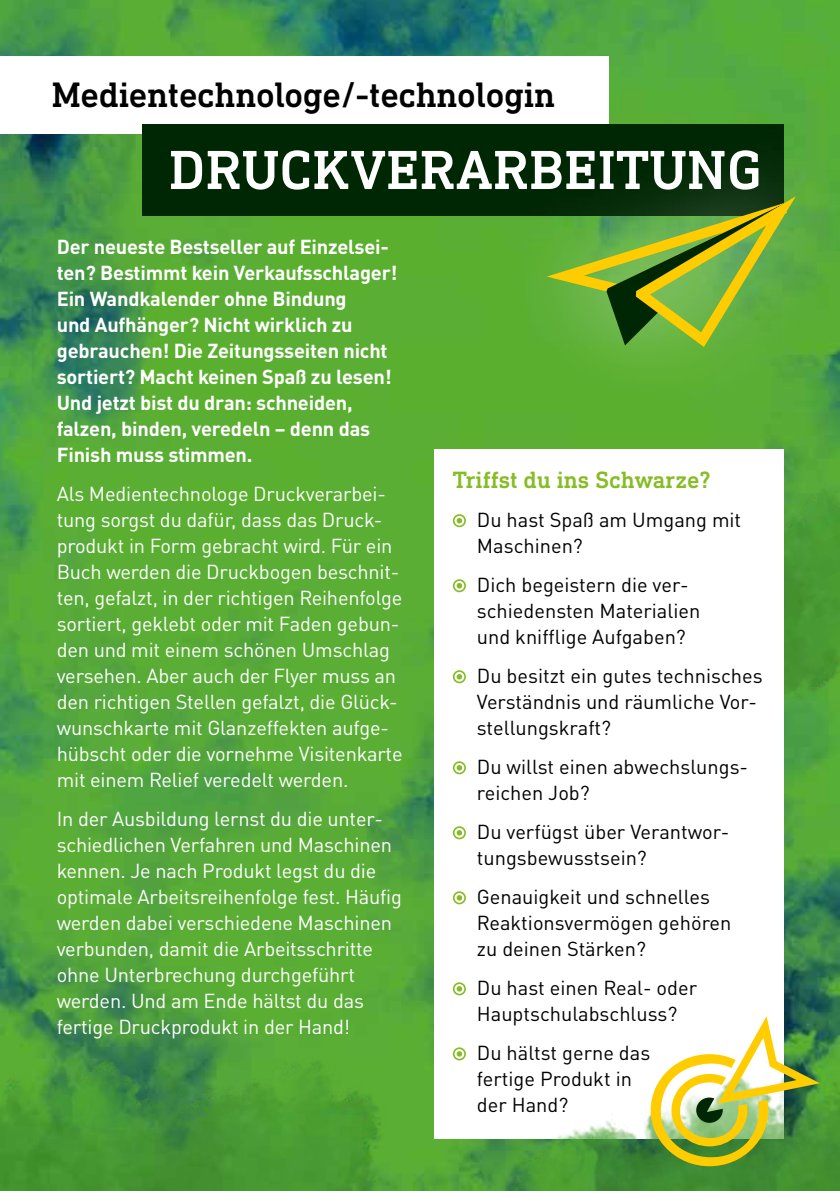
<style>
.page{position:relative;width:840px;height:1191px;background:#fff}
.page>*{position:absolute;margin:0;border:0;box-sizing:border-box;transform-origin:0 0}
.t1{font:500 56px "DIN Next Slab Pro";letter-spacing:.01em;color:#fff}
.t2{font:500 36px "DIN Next Slab Pro";letter-spacing:-.01em;color:#000}
.t3{font:500 24px "DIN Next Slab Pro";color:#86bc25}
.t4{font:20px/26px "DINOT";letter-spacing:-.01em;color:#fff}
.t5{font:20px/26px "DINOT";color:#000}
.t6{font:700 20px/26px "DINOT";letter-spacing:-.01em;color:#fff}
</style>
<div class="page">
<img style="left:0;top:0;width:839px;height:1191px">
<img style="left:782px;top:471px;width:57px;height:332px">
<img style="left:0;top:1034px;width:402px;height:157px">
<div style="left:434px;top:449px;width:348px;height:690px;background:#fff"></div>
<img style="left:452px;top:1036px;width:387px;height:155px">
<div style="left:452px;top:514px;width:13px;height:13px;border:2px solid #86bc25;border-radius:50%"></div>
<svg style="left:456px;top:518px;width:6px;height:5px"></svg>
<div style="left:452px;top:579px;width:13px;height:13px;border:2px solid #86bc25;border-radius:50%"></div>
<svg style="left:456px;top:583px;width:6px;height:5px"></svg>
<div style="left:452px;top:670px;width:13px;height:13px;border:2px solid #86bc25;border-radius:50%"></div>
<svg style="left:456px;top:674px;width:6px;height:5px"></svg>
<div style="left:452px;top:761px;width:13px;height:13px;border:2px solid #86bc25;border-radius:50%"></div>
<svg style="left:456px;top:765px;width:6px;height:5px"></svg>
<div style="left:452px;top:826px;width:13px;height:13px;border:2px solid #86bc25;border-radius:50%"></div>
<svg style="left:456px;top:830px;width:6px;height:5px"></svg>
<div style="left:452px;top:891px;width:13px;height:13px;border:2px solid #86bc25;border-radius:50%"></div>
<svg style="left:456px;top:895px;width:6px;height:5px"></svg>
<div style="left:452px;top:982px;width:13px;height:13px;border:2px solid #86bc25;border-radius:50%"></div>
<svg style="left:456px;top:986px;width:6px;height:5px"></svg>
<div style="left:452px;top:1047px;width:13px;height:13px;border:2px solid #86bc25;border-radius:50%"></div>
<svg style="left:456px;top:1051px;width:6px;height:5px"></svg>
<img style="left:832px;top:1164px;width:7px;height:27px">
<div style="left:0;top:57px;width:608px;height:77px;background:#fff"></div>
<div style="left:142px;top:124px;width:640px;height:91px;background:#002704"></div>
<svg style="left:650px;top:1005px;width:168px;height:161px"></svg>
<div style="left:484px;top:129px;width:355px;height:288px;background:#fff;opacity:.45"></div>
<svg style="left:552px;top:160px;width:287px;height:140px"></svg>
<svg style="left:602px;top:182px;width:208px;height:172px;background:#65942e"></svg>
<h2 class="t2" style="left:52px;top:74px;width:504px">Medientechnologe/-technologin</h2>
<h1 class="t1" style="left:169px;top:137px;width:594px">DRUCKVERARBEITUNG</h1>
<p class="t6" style="left:57px;top:233px;width:342px">Der neueste Bestseller auf Einzelsei&shy;ten? Bestimmt kein Verkaufsschlager!<br>Ein Wandkalender ohne Bindung<br>und Aufhänger? Nicht wirklich zu gebrauchen! Die Zeitungsseiten nicht sortiert? Macht keinen Spaß zu lesen!<br>Und jetzt bist du dran: schneiden, falzen, binden, veredeln – denn das Finish muss stimmen.</p>
<p class="t4" style="left:57px;top:480px;width:347px">Als Medientechnologe Druckverarbei&shy;tung sorgst du dafür, dass das Druck&shy;produkt in Form gebracht wird. Für ein Buch werden die Druckbogen beschnit&shy;ten, gefalzt, in der richtigen Reihenfolge sortiert, geklebt oder mit Faden gebun&shy;den und mit einem schönen Umschlag versehen. Aber auch der Flyer muss an den richtigen Stellen gefalzt, die Glück&shy;wunschkarte mit Glanzeffekten aufge&shy;hübscht oder die vornehme Visitenkarte mit einem Relief veredelt werden.</p>
<p class="t4" style="left:57px;top:805px;width:346px">In der Ausbildung lernst du die unter&shy;schiedlichen Verfahren und Maschinen kennen. Je nach Produkt legst du die optimale Arbeitsreihenfolge fest. Häufig werden dabei verschiedene Maschinen verbunden, damit die Arbeitsschritte ohne Unterbrechung durchgeführt werden. Und am Ende hältst du das fertige Druckprodukt in der Hand!</p>
<p class="t3" style="left:452px;top:466px;width:259px">Triffst du ins Schwarze?</p>
<p class="t5" style="left:476px;top:506px;width:266px">Du hast Spaß am Umgang mit<br>Maschinen?</p>
<p class="t5" style="left:476px;top:571px;width:225px">Dich begeistern die ver&shy;schiedensten Materialien und knifflige Aufgaben?</p>
<p class="t5" style="left:476px;top:662px;width:287px">Du besitzt ein gutes technisches<br>Verständnis und räumliche Vor&shy;stellungskraft?</p>
<p class="t5" style="left:476px;top:753px;width:272px">Du willst einen abwechslungs&shy;reichen Job?</p>
<p class="t5" style="left:476px;top:818px;width:254px">Du verfügst über Verantwor&shy;tungsbewusstsein?</p>
<p class="t5" style="left:476px;top:883px;width:256px">Genauigkeit und schnelles<br>Reaktionsvermögen gehören zu deinen Stärken?</p>
<p class="t5" style="left:476px;top:974px;width:222px">Du hast einen Real- oder<br>Hauptschulabschluss?</p>
<p class="t5" style="left:476px;top:1039px;width:175px">Du hältst gerne das fertige Produkt in der Hand?</p>
</div>
